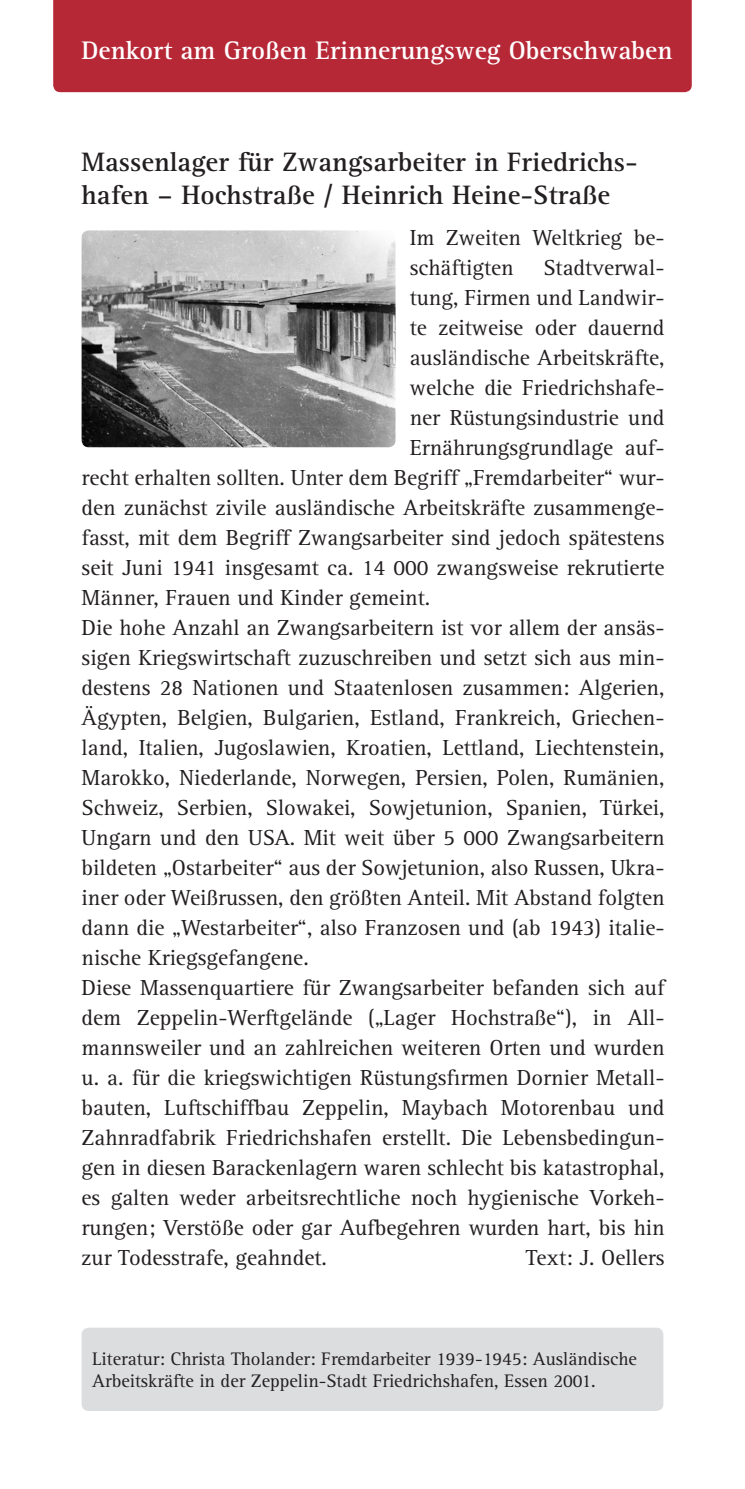
<style>
.page{position:relative;width:745px;height:1489px;background:#fff}
.page>*{position:absolute;margin:0;border:0;box-sizing:border-box;transform-origin:0 0}
.t1{font:700 27.5px/33px "Rotis Serif";color:#231f20}
.t2{font:700 26.25px "Rotis Serif";color:#fff}
.t3{font:22.5px/30px "Rotis Serif";color:#231f20}
.t4{font:18.75px/21.2px "Rotis Serif";color:#231f20}
</style>
<div class="page">
<div style="left:53px;top:0;width:638px;height:92px;background:#b72837"></div>
<div style="left:81px;top:1327px;width:582px;height:83px;background:#dcdddf;border-radius:7px"></div>
<img style="left:81px;top:230px;width:314px;height:217px">
<p class="t2" style="left:81px;top:35px;width:592px">Denkort am Großen Erinnerungsweg Oberschwaben</p>
<p class="t1" style="left:81px;top:146px;width:557px">Massenlager für Zwangsarbeiter in Friedrichs&shy;hafen – Hochstraße / Heinrich Heine-Straße</p>
<p class="t3" style="left:409px;top:223px;width:256px">Im Zweiten Weltkrieg be&shy;schäftigten</p>
<p class="t3" style="left:543px;top:253px;width:122px">Stadtverwal-</p>
<p class="t3" style="left:409px;top:283px;width:256px">tung, Firmen und Landwir-</p>
<p class="t3" style="left:409px;top:313px;width:256px">te zeitweise oder dauernd</p>
<p class="t3" style="left:409px;top:343px;width:256px">ausländische Arbeitskräfte,</p>
<p class="t3" style="left:409px;top:373px;width:256px">welche die Friedrichshafe-</p>
<p class="t3" style="left:409px;top:403px;width:256px">ner Rüstungsindustrie und</p>
<p class="t3" style="left:409px;top:433px;width:256px">Ernährungsgrundlage auf-</p>
<p class="t3" style="left:81px;top:463px;width:584px">recht erhalten sollten. Unter dem Begriff „Fremdarbeiter“ wur-</p>
<p class="t3" style="left:81px;top:493px;width:584px">den zunächst zivile ausländische Arbeitskräfte zusammenge-</p>
<p class="t3" style="left:81px;top:523px;width:584px">fasst, mit dem Begriff Zwangsarbeiter sind jedoch spätestens</p>
<p class="t3" style="left:81px;top:553px;width:584px">seit Juni 1941 insgesamt ca. 14 000 zwangsweise rekrutierte</p>
<p class="t3" style="left:81px;top:583px;width:350px">Männer, Frauen und Kinder gemeint.</p>
<p class="t3" style="left:81px;top:613px;width:584px">Die hohe Anzahl an Zwangsarbeitern ist vor allem der ansäs-</p>
<p class="t3" style="left:81px;top:643px;width:584px">sigen Kriegswirtschaft zuzuschreiben und setzt sich aus min-</p>
<p class="t3" style="left:81px;top:673px;width:584px">destens 28 Nationen und Staatenlosen zusammen: Algerien,</p>
<p class="t3" style="left:81px;top:703px;width:584px">Ägypten, Belgien, Bulgarien, Estland, Frankreich, Griechen-</p>
<p class="t3" style="left:81px;top:732px;width:584px">land, Italien, Jugoslawien, Kroatien, Lettland, Liechtenstein,</p>
<p class="t3" style="left:81px;top:762px;width:584px">Marokko, Niederlande, Norwegen, Persien, Polen, Rumänien,</p>
<p class="t3" style="left:81px;top:792px;width:584px">Schweiz, Serbien, Slowakei, Sowjetunion, Spanien, Türkei,</p>
<p class="t3" style="left:81px;top:822px;width:584px">Ungarn und den USA. Mit weit über 5 000 Zwangsarbeitern</p>
<p class="t3" style="left:81px;top:852px;width:584px">bildeten „Ostarbeiter“ aus der Sowjetunion, also Russen, Ukra-</p>
<p class="t3" style="left:81px;top:882px;width:584px">iner oder Weißrussen, den größten Anteil. Mit Abstand folgten</p>
<p class="t3" style="left:81px;top:912px;width:584px">dann die „Westarbeiter“, also Franzosen und (ab 1943) italie-</p>
<p class="t3" style="left:81px;top:942px;width:228px">nische Kriegsgefangene.</p>
<p class="t3" style="left:81px;top:972px;width:584px">Diese Massenquartiere für Zwangsarbeiter befanden sich auf</p>
<p class="t3" style="left:81px;top:1002px;width:584px">dem Zeppelin-Werftgelände („Lager Hochstraße“), in All-</p>
<p class="t3" style="left:81px;top:1032px;width:584px">mannsweiler und an zahlreichen weiteren Orten und wurden</p>
<p class="t3" style="left:81px;top:1062px;width:584px">u. a. für die kriegswichtigen Rüstungsfirmen Dornier Metall-</p>
<p class="t3" style="left:81px;top:1092px;width:584px">bauten, Luftschiffbau Zeppelin, Maybach Motorenbau und</p>
<p class="t3" style="left:81px;top:1122px;width:584px">Zahnradfabrik Friedrichshafen erstellt. Die Lebensbedingun-</p>
<p class="t3" style="left:81px;top:1152px;width:584px">gen in diesen Barackenlagern waren schlecht bis katastrophal,</p>
<p class="t3" style="left:81px;top:1182px;width:584px">es galten weder arbeitsrechtliche noch hygienische Vorkeh-</p>
<p class="t3" style="left:81px;top:1212px;width:584px">rungen; Verstöße oder gar Aufbegehren wurden hart, bis hin</p>
<p class="t3" style="left:81px;top:1242px;width:247px">zur Todesstrafe, geahndet.</p>
<p class="t3" style="left:525px;top:1242px;width:140px">Text: J. Oellers</p>
<p class="t4" style="left:92px;top:1348px;width:546px">Literatur: Christa Tholander: Fremdarbeiter 1939-1945: Ausländische<br>Arbeitskräfte in der Zeppelin-Stadt Friedrichshafen, Essen 2001.</p>
</div>
